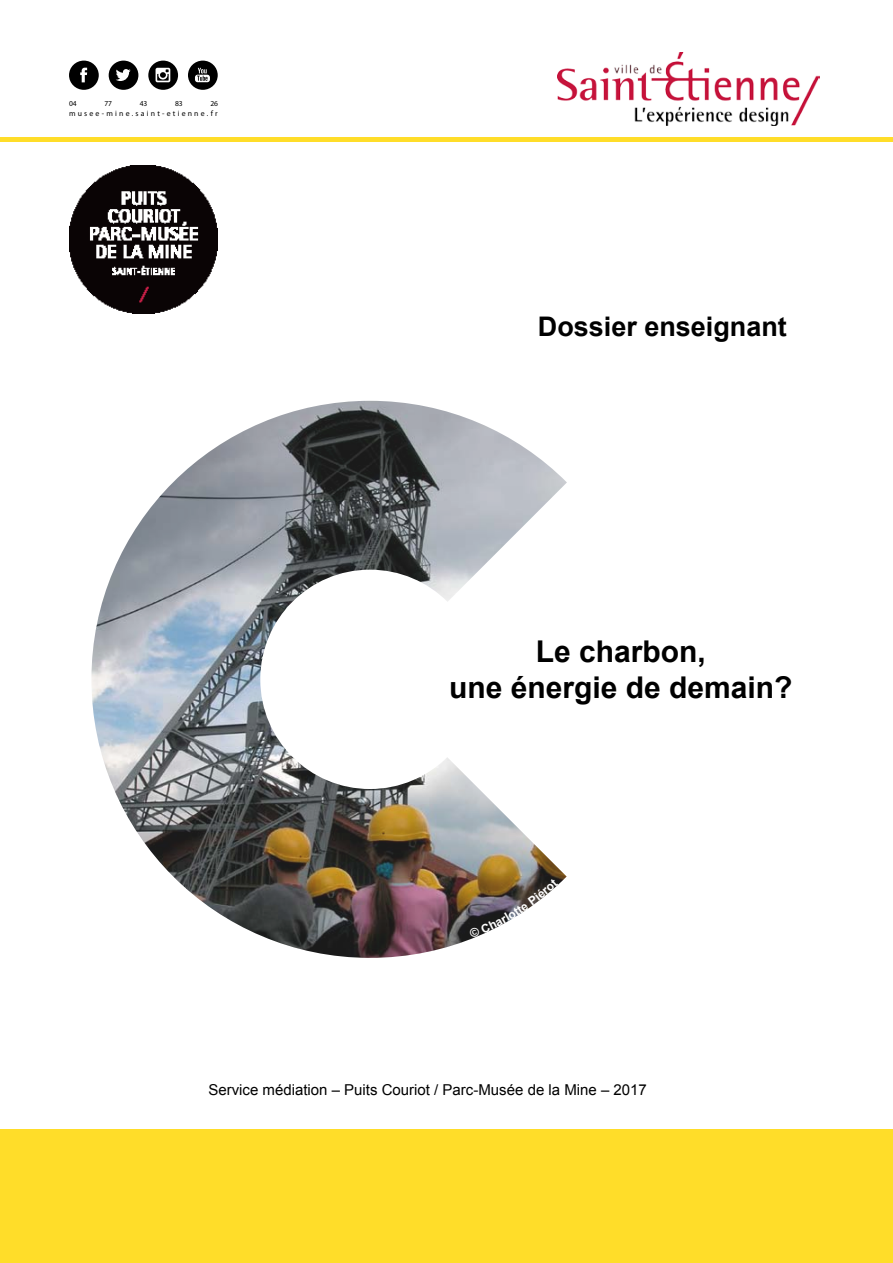
<style>
.page{position:relative;width:893px;height:1263px;background:#fff}
.page>*{position:absolute;margin:0;border:0;box-sizing:border-box;transform-origin:0 0}
.t1{font:700 30px/36px "Arial";color:#000;text-align:center}
.t2{font:700 27px "Arial";color:#000}
.t3{font:15px "Arial";color:#000}
.t4{font:7.8px "Myriad Pro";letter-spacing:.28em;color:#000}
.t5{font:7.5px "Myriad Pro";color:#000}
</style>
<div class="page">
<div style="left:0;top:1129px;width:893px;height:134px;background:#ffdd29"></div>
<img style="left:91px;top:401px;width:476px;height:557px">
<hr style="left:0;top:137px;width:893px;height:4px;background:#ffdd29">
<div style="left:69px;top:61px;width:30px;height:29px;background:#000;border-radius:50%"></div>
<svg style="left:80px;top:68px;width:7px;height:14px"></svg>
<div style="left:109px;top:61px;width:29px;height:29px;background:#000;border-radius:50%"></div>
<svg style="left:116px;top:69px;width:15px;height:12px"></svg>
<div style="left:188px;top:61px;width:30px;height:29px;background:#000;border-radius:50%"></div>
<svg style="left:195px;top:68px;width:15px;height:14px"></svg>
<svg style="left:148px;top:61px;width:30px;height:29px"></svg>
<svg style="left:156px;top:68px;width:14px;height:14px"></svg>
<img style="left:69px;top:165px;width:148px;height:149px">
<img style="left:557px;top:52px;width:262px;height:73px">
<svg style="left:469px;top:878px;width:89px;height:61px"></svg>
<p class="t5" style="left:69px;top:98px;width:9px">04</p>
<p class="t5" style="left:104px;top:98px;width:9px">77</p>
<p class="t5" style="left:140px;top:98px;width:9px">43</p>
<p class="t5" style="left:175px;top:98px;width:9px">83</p>
<p class="t5" style="left:210px;top:98px;width:9px">26</p>
<p class="t4" style="left:69px;top:108px;width:150px">musee-mine.saint-etienne.fr</p>
<h2 class="t2" style="left:538px;top:308px;width:251px">Dossier enseignant</h2>
<h1 class="t1" style="left:449px;top:634px;width:345px">Le charbon,<br>une énergie de demain?</h1>
<p class="t3" style="left:208px;top:1080px;width:440px">Service médiation – Puits Couriot / Parc-Musée de la Mine – 2017</p>
</div>
